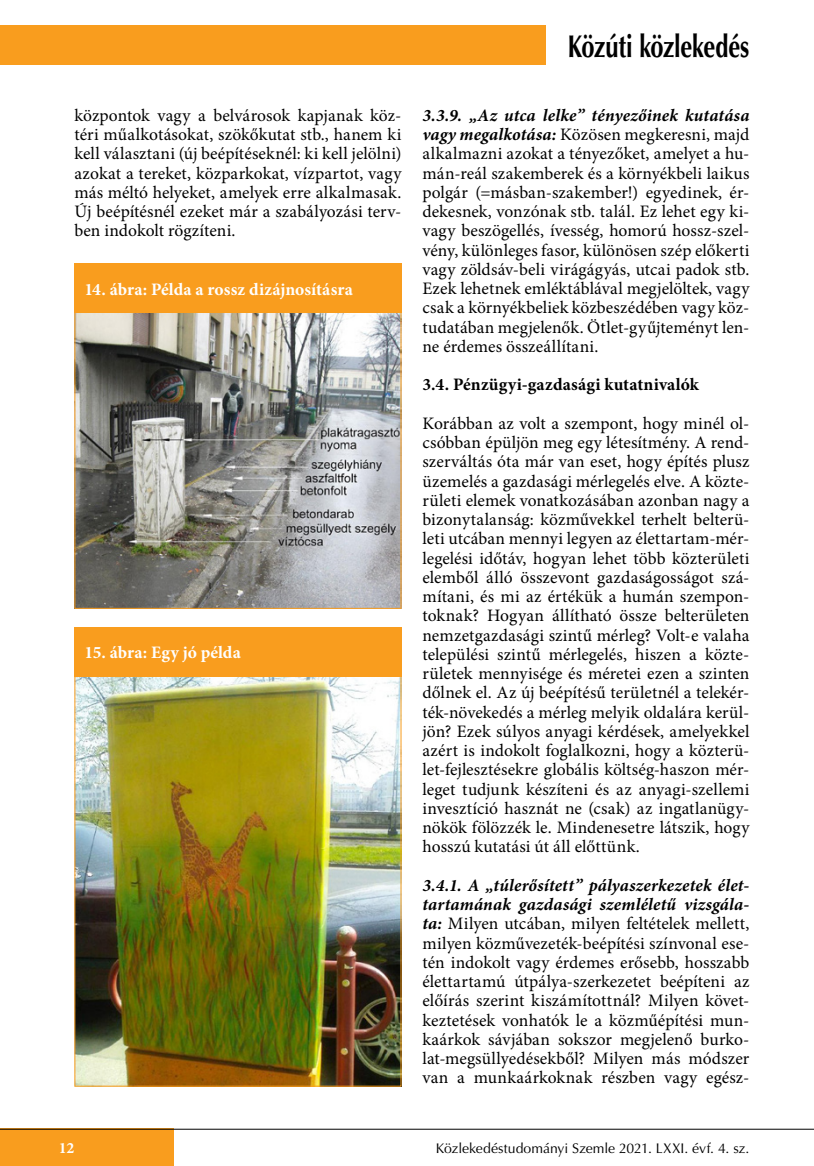
<style>
.page{position:relative;width:814px;height:1166px;background:#fff}
.page>*{position:absolute;margin:0;border:0;box-sizing:border-box;transform-origin:0 0}
.t1{font:700 31.5px "Optima CE";letter-spacing:-.01em;color:#000;scale:.75 1}
.t2{font:17.5px/19.2px "Minion Pro";letter-spacing:.005em;color:#000;text-align:justify}
.t3{font:700 17.5px "Minion Pro";letter-spacing:.005em;color:#fff}
.t4{font:700 17.5px "Minion Pro";letter-spacing:.01em;color:#000}
.t5{font:700 15.75px "Minion Pro";color:#fff}
.t6{font:14px "Optima CE";letter-spacing:-.005em;color:#000}
.s1{font-weight:700;font-style:italic}
</style>
<div class="page">
<div style="left:0;top:25px;width:546px;height:39px;background:#f99d1e"></div>
<div style="left:0;top:1129px;width:174px;height:37px;background:#f99d1e"></div>
<hr style="left:0;top:1129px;width:814px;height:1px;background:#000">
<img style="left:76px;top:314px;width:323px;height:293px">
<img style="left:76px;top:676px;width:323px;height:408px">
<div style="left:74px;top:263px;width:327px;height:50px;background:#f99d1e"></div>
<div style="left:74px;top:627px;width:327px;height:49px;background:#f99d1e"></div>
<h1 class="t1" style="left:567px;top:26px;width:244px">Közúti közlekedés</h1>
<p class="t2" style="left:74px;top:106px;width:328px">központok vagy a belvárosok kapjanak köz&shy;téri műalkotásokat, szökőkutat stb., hanem ki kell választani (új beépítéseknél: ki kell jelölni) azokat a tereket, közparkokat, vízpartot, vagy más méltó helyeket, amelyek erre alkalmasak.<br>Új beépítésnél ezeket már a szabályozási terv&shy;ben indokolt rögzíteni.</p>
<p class="t2" style="left:422px;top:106px;width:328px"><span class="s1">3.3.9. „Az utca lelke” tényezőinek kutatása vagy megalkotása:</span> Közösen megkeresni, majd alkalmazni azokat a tényezőket, amelyet a hu&shy;mán-reál szakemberek és a környékbeli laikus polgár (=másban-szakember!) egyedinek, ér&shy;dekesnek, vonzónak stb. talál. Ez lehet egy ki&shy;vagy beszögellés, ívesség, homorú hossz-szel&shy;vény, különleges fasor, különösen szép előkerti vagy zöldsáv-beli virágágyás, utcai padok stb.<br>Ezek lehetnek emléktáblával megjelöltek, vagy csak a környékbeliek közbeszédében vagy köz&shy;tudatában megjelenők. Ötlet-gyűjteményt len&shy;ne érdemes összeállítani.</p>
<p class="t4" style="left:422px;top:372px;width:278px">3.4. Pénzügyi-gazdasági kutatnivalók</p>
<p class="t2" style="left:422px;top:414px;width:328px">Korábban az volt a szempont, hogy minél ol&shy;csóbban épüljön meg egy létesítmény. A rend&shy;szerváltás óta már van eset, hogy építés plusz üzemelés a gazdasági mérlegelés elve. A közte&shy;rületi elemek vonatkozásában azonban nagy a bizonytalanság: közművekkel terhelt belterü&shy;leti utcában mennyi legyen az élettartam-mér&shy;legelési időtáv, hogyan lehet több közterületi elemből álló összevont gazdaságosságot szá&shy;mítani, és mi az értékük a humán szempon&shy;toknak? Hogyan állítható össze belterületen nemzetgazdasági szintű mérleg? Volt-e valaha települési szintű mérlegelés, hiszen a közte&shy;rületek mennyisége és méretei ezen a szinten dőlnek el. Az új beépítésű területnél a telekér&shy;ték-növekedés a mérleg melyik oldalára kerül&shy;jön? Ezek súlyos anyagi kérdések, amelyekkel azért is indokolt foglalkozni, hogy a közterü&shy;let-fejlesztésekre globális költség-haszon mér&shy;leget tudjunk készíteni és az anyagi-szellemi invesztíció hasznát ne (csak) az ingatlanügy&shy;nökök fölözzék le. Mindenesetre látszik, hogy hosszú kutatási út áll előttünk.</p>
<p class="t2" style="left:422px;top:876px;width:328px"><span class="s1">3.4.1. A „túlerősített” pályaszerkezetek élet&shy;tartamának gazdasági szemléletű vizsgála&shy;ta:</span> Milyen utcában, milyen feltételek mellett, milyen közművezeték-beépítési színvonal ese&shy;tén indokolt vagy érdemes erősebb, hosszabb élettartamú útpálya-szerkezetet beépíteni az előírás szerint kiszámítottnál? Milyen követ&shy;keztetések vonhatók le a közműépítési mun&shy;kaárkok sávjában sokszor megjelenő burko&shy;lat-megsüllyedésekből? Milyen más módszer van a munkaárkoknak részben vagy egész-</p>
<p class="t3" style="left:84px;top:277px;width:270px">14. ábra: Példa a rossz dizájnosításra</p>
<p class="t3" style="left:84px;top:640px;width:158px">15. ábra: Egy jó példa</p>
<p class="t5" style="left:59px;top:1137px;width:17px">12</p>
<p class="t6" style="left:436px;top:1139px;width:315px">Közlekedéstudományi Szemle 2021. LXXI. évf. 4. sz.</p>
</div>
